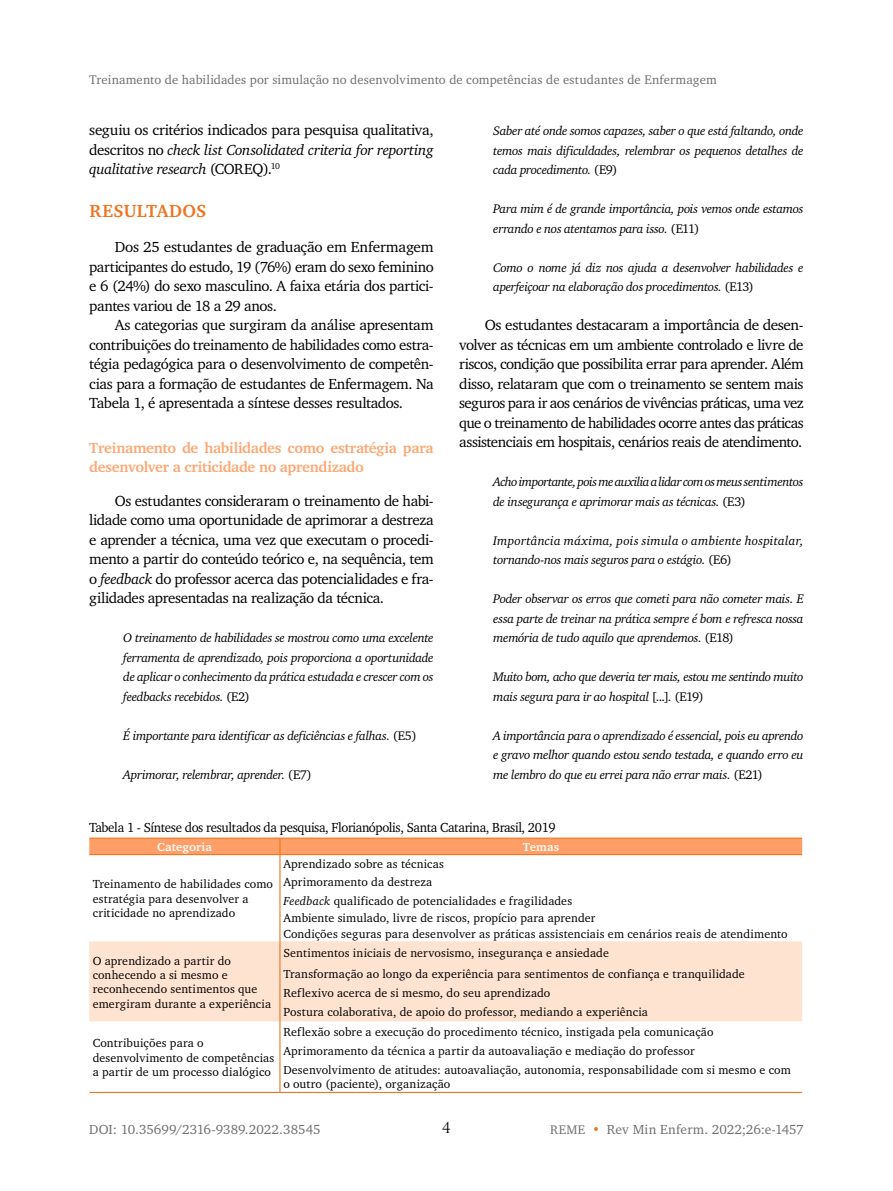
<style>
.page{position:relative;width:893px;height:1191px;background:#fff}
.page>*{position:absolute;margin:0;border:0;box-sizing:border-box;transform-origin:0 0}
.t1{font:700 18px "X Charter";letter-spacing:.015em;color:#ed7623}
.t2{font:15px/19.5px "X Charter";letter-spacing:-.025em;color:#000;text-align:justify}
.t3{font:700 15px/19px "X Charter";letter-spacing:-.02em;color:#fca773}
.t4{font:15px "Trajan Pro";color:#000}
.t5{font:13.5px "X Charter";letter-spacing:-.03em;color:#000;scale:.96 1}
.t6{font:13.5px "X Charter";color:#706f6f}
.t7{font:italic 12.75px/19.5px "X Charter";letter-spacing:-.025em;color:#000;text-align:justify}
.t8{font:12.75px "X Charter";letter-spacing:.01em;color:#706f6f}
.t9{font:italic 12.75px/19.5px "X Charter";letter-spacing:.005em;color:#000}
.t10{font:12px/14.4px "X Charter";letter-spacing:.01em;color:#000}
.t11{font:700 12px "X Charter";letter-spacing:.015em;color:#fff}
.s1{font-style:italic}
.s2{font-style:normal}
.s3{font-size:12.75px}
.s4{color:#ed7623}
</style>
<div class="page">
<div style="left:89px;top:941px;width:713px;height:80px;background:#ffe3d1"></div>
<hr style="left:89px;top:1092px;width:191px;height:1px;background:#ed7623">
<hr style="left:280px;top:1092px;width:522px;height:1px;background:#ed7623">
<hr style="left:89px;top:837px;width:191px;height:1px;background:#ed7623">
<hr style="left:280px;top:837px;width:522px;height:1px;background:#ed7623">
<svg style="left:89px;top:838px;width:713px;height:33px"></svg>
<hr style="left:279px;top:871px;width:2px;height:21px;background:#ed7623">
<svg style="left:279px;top:892px;width:2px;height:49px"></svg>
<hr style="left:279px;top:941px;width:2px;height:21px;background:#ed7623">
<hr style="left:279px;top:962px;width:2px;height:21px;background:#ed7623">
<svg style="left:279px;top:983px;width:2px;height:18px"></svg>
<hr style="left:279px;top:1001px;width:2px;height:20px;background:#ed7623">
<hr style="left:279px;top:1021px;width:2px;height:20px;background:#ed7623">
<svg style="left:279px;top:1041px;width:2px;height:18px"></svg>
<hr style="left:279px;top:1059px;width:2px;height:33px;background:#ed7623">
<p class="t8" style="left:89px;top:68px;width:629px">Treinamento de habilidades por simulação no desenvolvimento de competências de estudantes de Enfermagem</p>
<p class="t2" style="left:89px;top:119px;width:346px">seguiu os critérios indicados para pesquisa qualitativa, descritos no <span class="s1">check list Consolidated criteria for reporting qualitative research</span> (COREQ).<sup>10</sup></p>
<p class="t1" style="left:89px;top:195px;width:118px">RESULTADOS</p>
<p class="t2" style="left:89px;top:236px;width:346px;text-indent:26px">Dos 25 estudantes de graduação em Enfermagem participantes do estudo, 19 (76%) eram do sexo feminino e 6 (24%) do sexo masculino. A faixa etária dos partici&shy;pantes variou de 18 a 29 anos.</p>
<p class="t2" style="left:89px;top:314px;width:346px;text-indent:26px">As categorias que surgiram da análise apresentam contribuições do treinamento de habilidades como estra&shy;tégia pedagógica para o desenvolvimento de competên&shy;cias para a formação de estudantes de Enfermagem. Na Tabela 1, é apresentada a síntese desses resultados.</p>
<p class="t3" style="left:89px;top:437px;width:346px">Treinamento de habilidades como estratégia para desenvolver a criticidade no aprendizado</p>
<p class="t2" style="left:89px;top:490px;width:346px;text-indent:26px">Os estudantes consideraram o treinamento de habi&shy;lidade como uma oportunidade de aprimorar a destreza e aprender a técnica, uma vez que executam o procedi&shy;mento a partir do conteúdo teórico e, na sequência, tem o <span class="s1">feedback</span> do professor acerca das potencialidades e fra&shy;gilidades apresentadas na realização da técnica.</p>
<p class="t7" style="left:123px;top:627px;width:312px">O treinamento de habilidades se mostrou como uma excelente ferramenta de aprendizado, pois proporciona a oportunidade de aplicar o conhecimento da prática estudada e crescer com os feedbacks recebidos. <span class="s2">(E2)</span></p>
<p class="t7" style="left:123px;top:725px;width:295px">É importante para identificar as deficiências e falhas. <span class="s2">(E5)</span></p>
<p class="t7" style="left:123px;top:764px;width:190px">Aprimorar, relembrar, aprender. <span class="s2">(E7)</span></p>
<p class="t7" style="left:493px;top:120px;width:312px">Saber até onde somos capazes, saber o que está faltando, onde temos mais dificuldades, relembrar os pequenos detalhes de cada procedimento. <span class="s2">(E9)</span></p>
<p class="t7" style="left:493px;top:198px;width:312px">Para mim é de grande importância, pois vemos onde estamos errando e nos atentamos para isso. <span class="s2">(E11)</span></p>
<p class="t7" style="left:493px;top:257px;width:312px">Como o nome já diz nos ajuda a desenvolver habilidades e aperfeiçoar na elaboração dos procedimentos. <span class="s2">(E13)</span></p>
<p class="t2" style="left:459px;top:314px;width:346px;text-indent:26px">Os estudantes destacaram a importância de desen&shy;volver as técnicas em um ambiente controlado e livre de riscos, condição que possibilita errar para aprender. Além disso, relataram que com o treinamento se sentem mais seguros para ir aos cenários de vivências práticas, uma vez que o treinamento de habilidades ocorre antes das práticas assistenciais em hospitais, cenários reais de atendimento.</p>
<p class="t7" style="left:493px;top:471px;width:312px">Acho importante, pois me auxilia a lidar com os meus sentimentos de insegurança e aprimorar mais as técnicas. <span class="s2">(E3)</span></p>
<p class="t9" style="left:493px;top:530px;width:312px">Importância máxima, pois simula o ambiente hospitalar, tornando-nos mais seguros para o estágio. <span class="s2">(E6)</span></p>
<p class="t7" style="left:493px;top:588px;width:312px">Poder observar os erros que cometi para não cometer mais. E essa parte de treinar na prática sempre é bom e refresca nossa memória de tudo aquilo que aprendemos. <span class="s2">(E18)</span></p>
<p class="t7" style="left:493px;top:666px;width:312px">Muito bom, acho que deveria ter mais, estou me sentindo muito mais segura para ir ao hospital <span class="s2">[...]</span>. <span class="s2">(E19)</span></p>
<p class="t7" style="left:493px;top:725px;width:312px">A importância para o aprendizado é essencial, pois eu aprendo e gravo melhor quando estou sendo testada, e quando erro eu me lembro do que eu errei para não errar mais. <span class="s2">(E21)</span></p>
<p class="t5" style="left:89px;top:815px;width:487px">Tabela 1 - Síntese dos resultados da pesquisa, Florianópolis, Santa Catarina, Brasil, 2019</p>
<p class="t11" style="left:157px;top:836px;width:56px">Categoria</p>
<p class="t11" style="left:523px;top:836px;width:38px">Temas</p>
<p class="t10" style="left:93px;top:876px;width:182px">Treinamento de habilidades como estratégia para desenvolver a criticidade no aprendizado</p>
<p class="t10" style="left:283px;top:853px;width:290px;line-height:18.8px">Aprendizado sobre as técnicas<br>Aprimoramento da destreza<br><span class="s1">Feedback</span> qualificado de potencialidades e fragilidades</p>
<p class="t10" style="left:283px;top:908px;width:506px;line-height:16.4px">Ambiente simulado, livre de riscos, propício para aprender<br>Condições seguras para desenvolver as práticas assistenciais em cenários reais de atendimento</p>
<p class="t10" style="left:93px;top:952px;width:180px">O aprendizado a partir do conhecendo a si mesmo e reconhecendo sentimentos que emergiram durante a experiência</p>
<p class="t10" style="left:283px;top:941px;width:463px;line-height:21.1px">Sentimentos iniciais de nervosismo, insegurança e ansiedade<br>Transformação ao longo da experiência para sentimentos de confiança e tranquilidade</p>
<p class="t10" style="left:283px;top:983px;width:366px;line-height:18.9px">Reflexivo acerca de si mesmo, do seu aprendizado<br>Postura colaborativa, de apoio do professor, mediando a experiência</p>
<p class="t10" style="left:93px;top:1035px;width:183px">Contribuições para o desenvolvimento de competências a partir de um processo dialógico</p>
<p class="t10" style="left:283px;top:1022px;width:509px;line-height:18.8px">Reflexão sobre a execução do procedimento técnico, instigada pela comunicação<br>Aprimoramento da técnica a partir da autoavaliação e mediação do professor<br>Desenvolvimento de atitudes: autoavaliação, autonomia, responsabilidade com si mesmo e com</p>
<p class="t10" style="left:283px;top:1076px;width:169px">o outro (paciente), organização</p>
<p class="t4" style="left:442px;top:1118px;width:10px">4</p>
<p class="t6" style="left:89px;top:1117px;width:233px">DOI: 10.35699/2316-9389.2022.38545</p>
<p class="t6" style="left:550px;top:1117px;width:255px"><span class="s3">REME</span> <span class="s4">•</span> Rev Min Enferm. 2022;26:e-1457</p>
</div>
